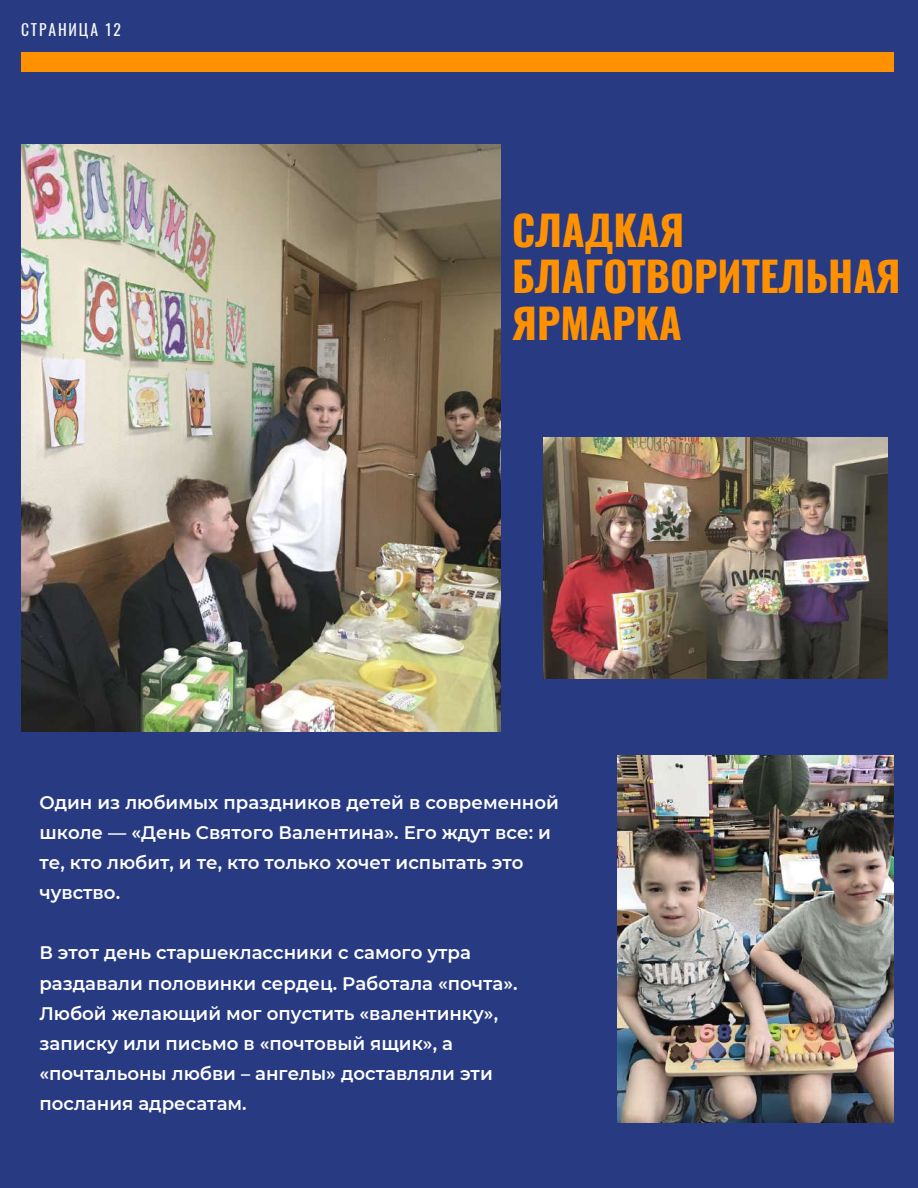
<style>
.page{position:relative;width:918px;height:1188px;background:#273a82}
.page>*{position:absolute;margin:0;border:0;box-sizing:border-box;transform-origin:0 0}
.t1{font:700 41.1px/46.7px "Oswald";color:#ff9100}
.t2{font:600 18.15px/30px "Montserrat";color:#fff}
.t3{font:15.6px "Oswald";letter-spacing:.12em;color:#f7f7f7}
</style>
<div class="page">
<div style="left:21px;top:53px;width:873px;height:19px;background:#ff9100"></div>
<img style="left:21px;top:144px;width:479px;height:587px">
<img style="left:617px;top:756px;width:277px;height:367px">
<img style="left:543px;top:438px;width:344px;height:240px">
<p class="t3" style="left:21px;top:17px;width:101px">СТРАНИЦА 12</p>
<h1 class="t1" style="left:512px;top:205px;width:390px">СЛАДКАЯ<br>БЛАГОТВОРИТЕЛЬНАЯ<br>ЯРМАРКА</h1>
<p class="t2" style="left:39px;top:788px;width:521px">Один из любимых праздников детей в современной школе — «День Святого Валентина». Его ждут все: и те, кто любит, и те, кто только хочет испытать это чувство.</p>
<p class="t2" style="left:39px;top:938px;width:480px">В этот день старшеклассники с самого утра раздавали половинки сердец. Работала «почта».<br>Любой желающий мог опустить «валентинку», записку или письмо в «почтовый ящик», а «почтальоны любви – ангелы» доставляли эти послания адресатам.</p>
</div>
